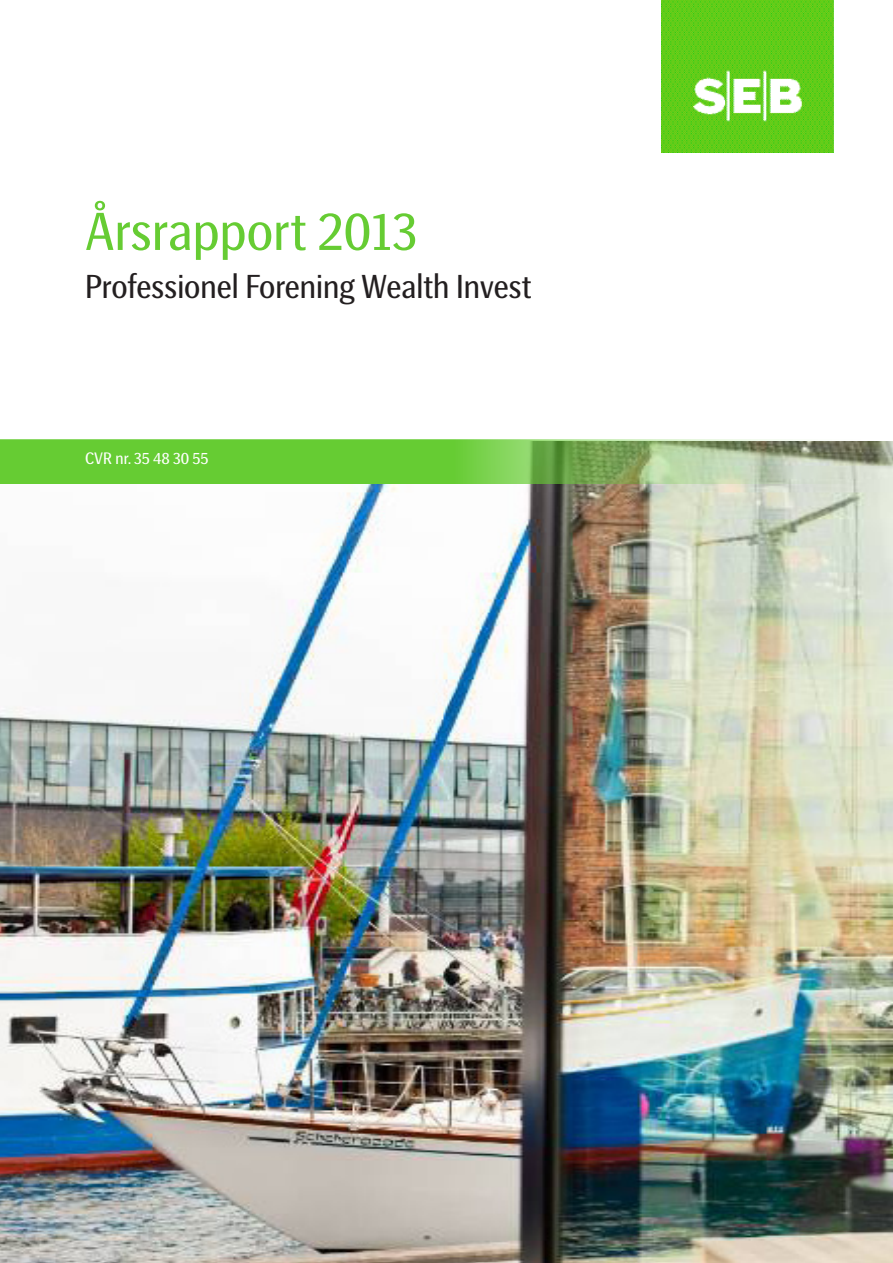
<style>
.page{position:relative;width:893px;height:1263px;background:#fff}
.page>*{position:absolute;margin:0;border:0;box-sizing:border-box;transform-origin:0 0}
.Forsidetitel{font:54px "SEB Basic";color:#6c3}
.Foreningsnavn{font:33px "SEB Basic";color:#231f20}
.Bodytekst{font:16.5px "SEB Basic";color:#fff}
</style>
<div class="page">
<img style="left:662px;top:0;width:171px;height:153px">
<img style="left:0;top:484px;width:893px;height:779px">
<svg style="left:0;top:440px;width:893px;height:44px;background:#7dc257"></svg>
<p class="Forsidetitel" style="left:85px;top:201px;width:334px">Årsrapport 2013</p>
<p class="Foreningsnavn" style="left:85px;top:268px;width:448px">Professionel Forening Wealth Invest</p>
<p class="Bodytekst" style="left:85px;top:449px;width:125px">CVR nr. 35 48 30 55</p>
</div>
